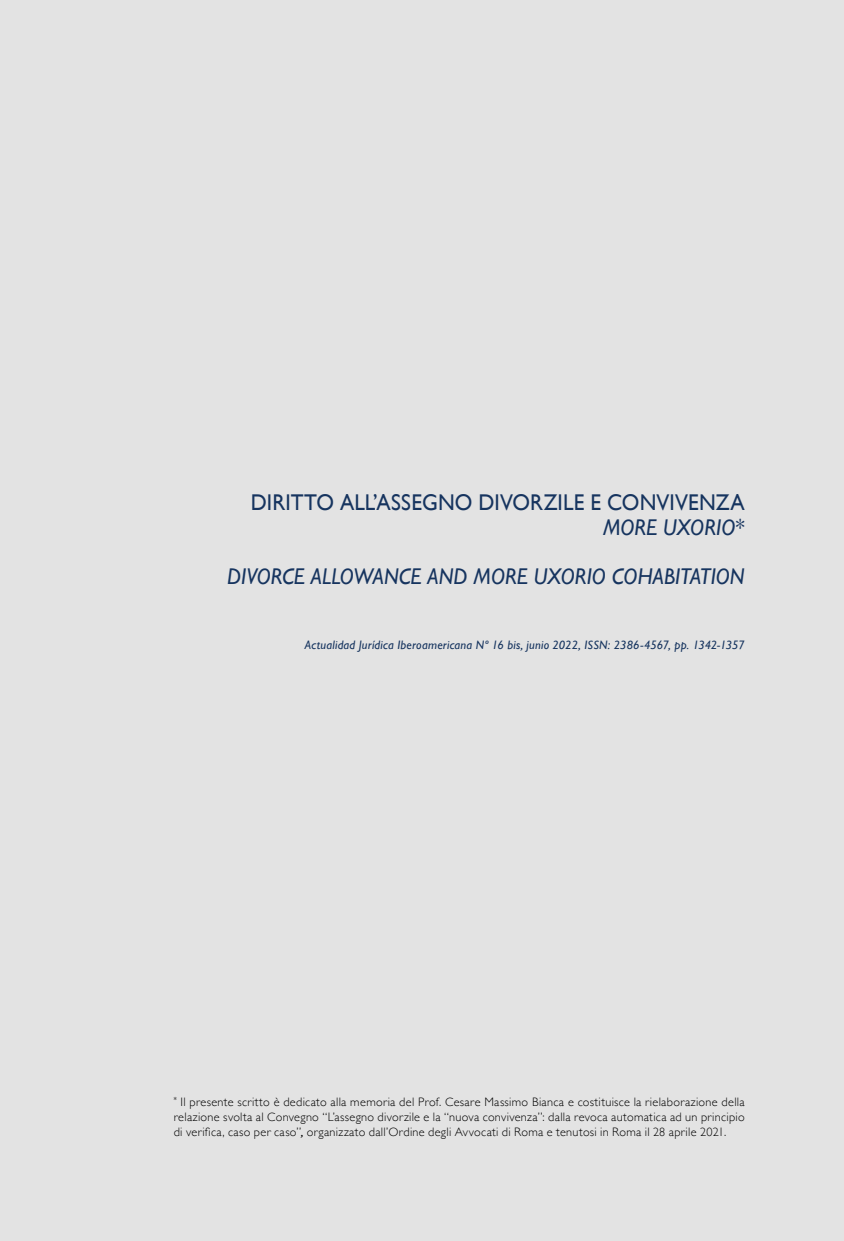
<style>
.page{position:relative;width:844px;height:1241px;background:#fff}
.page>*{position:absolute;margin:0;border:0;box-sizing:border-box;transform-origin:0 0}
.t1{font:22.75px/24.5px "Gill Sans";letter-spacing:.005em;color:#16345f;text-align:right;scale:.94 1}
.t2{font:italic 22.75px "Gill Sans";color:#16345f;scale:.94 1}
.t3{font:300 12.25px/14.7px "Gill Sans";letter-spacing:.025em;color:#000;text-align:justify}
.t4{font:italic 12.25px "Gill Sans";letter-spacing:.02em;color:#16345f}
.s1{font-style:italic}
.s2{font-weight:400;font-style:italic}
</style>
<div class="page">
<div style="left:0;top:0;width:843px;height:1240px;background:#e3e3e3"></div>
<h1 class="t1" style="left:250px;top:490px;width:527px">DIRITTO ALL’ASSEGNO DIVORZILE E CONVIVENZA<br><span class="s1">MORE UXORIO</span>*</h1>
<h1 class="t2" style="left:227px;top:563px;width:552px">DIVORCE ALLOWANCE AND MORE UXORIO COHABITATION</h1>
<p class="t4" style="left:305px;top:638px;width:441px">Actualidad Jurídica Iberoamericana Nº 16 bis, junio 2022, ISSN: 2386-4567, pp. 1342-1357</p>
<p class="t3" style="left:174px;top:1094px;width:572px"><sup>*</sup> Il presente scritto è dedicato alla memoria del Prof. Cesare Massimo Bianca e costituisce la rielaborazione della relazione svolta al Convegno “L’assegno divorzile e la “nuova convivenza”: dalla revoca automatica ad un principio di verifica, caso per caso”<span class="s2">,</span> organizzato dall’Ordine degli Avvocati di Roma e tenutosi in Roma il 28 aprile 2021.</p>
</div>
